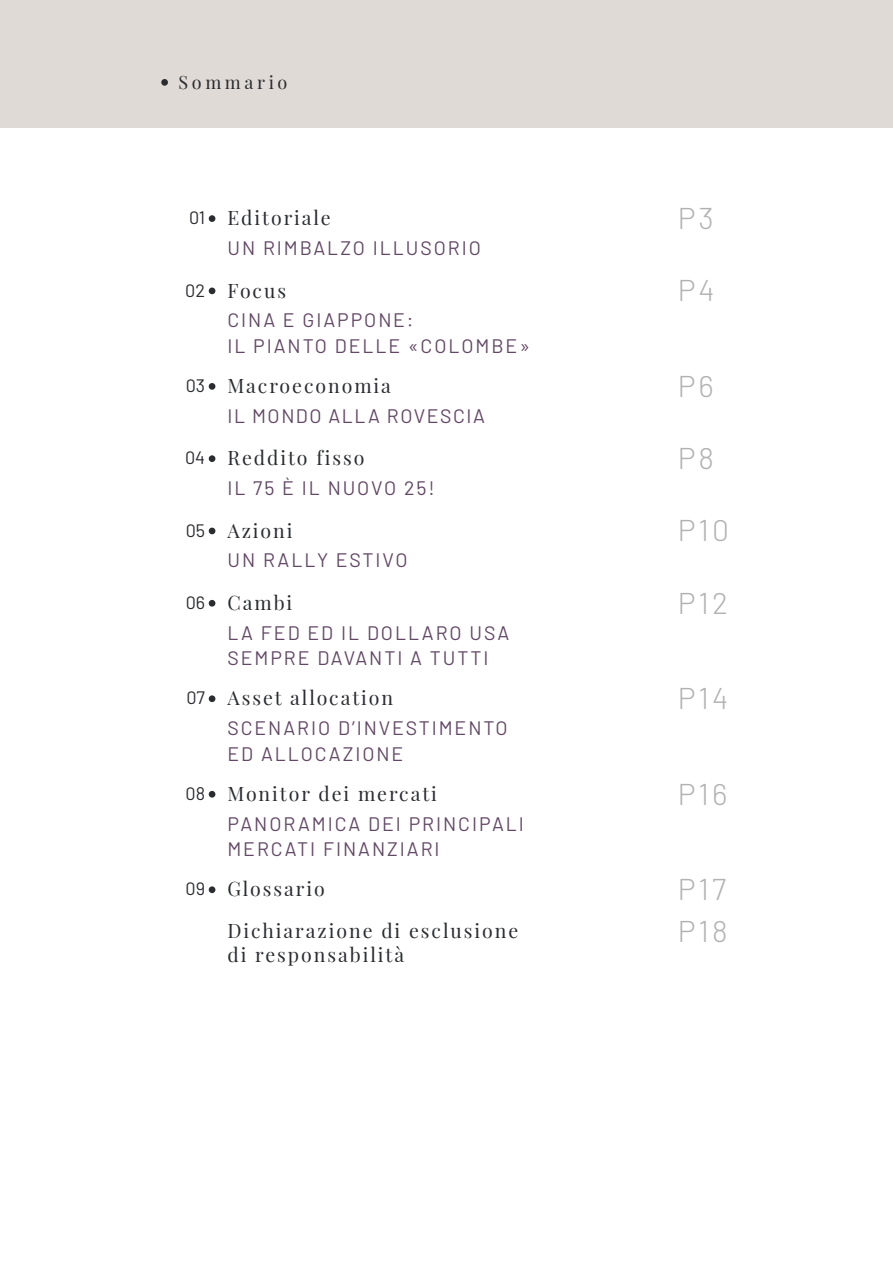
<style>
.page{position:relative;width:893px;height:1263px;background:#fff}
.page>*{position:absolute;margin:0;border:0;box-sizing:border-box;transform-origin:0 0}
.t1{font:300 30px "Barlow";letter-spacing:.1em;color:#b3b2b2}
.t2{font:19.5px/25.5px "Barlow";letter-spacing:.1em;color:#624865}
.t3{font:19.5px/24px "Playfair Display";letter-spacing:.1em;color:#2a2c30}
.t4{font:19.5px "Barlow";letter-spacing:.08em;color:#624865}
.t5{font:18px "Playfair Display";letter-spacing:.2em;color:#2a2c30}
.s1{font-family:"Barlow";font-size:18px}
</style>
<div class="page">
<div style="left:0;top:0;width:893px;height:128px;background:#dfdad5"></div>
<div style="left:161px;top:79px;width:7px;height:7px;background:#2a2c30;border-radius:50%"></div>
<div style="left:209px;top:215px;width:6px;height:7px;background:#2a2c30;border-radius:50%"></div>
<svg style="left:209px;top:288px;width:6px;height:6px"></svg>
<div style="left:209px;top:383px;width:6px;height:7px;background:#2a2c30;border-radius:50%"></div>
<div style="left:209px;top:455px;width:6px;height:7px;background:#2a2c30;border-radius:50%"></div>
<svg style="left:209px;top:528px;width:6px;height:6px"></svg>
<div style="left:209px;top:600px;width:6px;height:7px;background:#2a2c30;border-radius:50%"></div>
<div style="left:209px;top:695px;width:6px;height:7px;background:#2a2c30;border-radius:50%"></div>
<div style="left:209px;top:791px;width:6px;height:7px;background:#2a2c30;border-radius:50%"></div>
<div style="left:209px;top:886px;width:6px;height:7px;background:#2a2c30;border-radius:50%"></div>
<p class="t5" style="left:179px;top:68px;width:110px">Sommario</p>
<p class="t3" style="left:189px;top:204px;width:143px"><span class="s1">01</span> Editoriale</p>
<p class="t2" style="left:227px;top:234px;width:255px">UN RIMBALZO ILLUSORIO</p>
<p class="t3" style="left:185px;top:277px;width:102px"><span class="s1">02</span> Focus</p>
<p class="t2" style="left:227px;top:306px;width:304px">CINA E GIAPPONE:<br>IL PIANTO DELLE «COLOMBE»</p>
<p class="t3" style="left:186px;top:372px;width:207px"><span class="s1">03</span> Macroeconomia</p>
<p class="t4" style="left:227px;top:402px;width:259px">IL MONDO ALLA ROVESCIA</p>
<p class="t3" style="left:185px;top:444px;width:181px"><span class="s1">04</span> Reddito fisso</p>
<p class="t2" style="left:227px;top:474px;width:209px">IL 75 È IL NUOVO 25!</p>
<p class="t3" style="left:186px;top:517px;width:108px"><span class="s1">05</span> Azioni</p>
<p class="t2" style="left:227px;top:546px;width:182px">UN RALLY ESTIVO</p>
<p class="t3" style="left:186px;top:589px;width:108px"><span class="s1">06</span> Cambi</p>
<p class="t2" style="left:227px;top:618px;width:283px">LA FED ED IL DOLLARO USA<br>SEMPRE DAVANTI A TUTTI</p>
<p class="t3" style="left:186px;top:684px;width:208px"><span class="s1">07</span> Asset allocation</p>
<p class="t2" style="left:227px;top:714px;width:282px">SCENARIO D’INVESTIMENTO<br>ED ALLOCAZIONE</p>
<p class="t3" style="left:186px;top:780px;width:253px"><span class="s1">08</span> Monitor dei mercati</p>
<p class="t2" style="left:227px;top:809px;width:298px">PANORAMICA DEI PRINCIPALI<br>MERCATI FINANZIARI</p>
<h1 class="t1" style="left:678px;top:197px;width:37px">P3</h1>
<h1 class="t1" style="left:678px;top:269px;width:38px">P4</h1>
<h1 class="t1" style="left:678px;top:364px;width:37px">P6</h1>
<h1 class="t1" style="left:678px;top:437px;width:38px">P8</h1>
<h1 class="t1" style="left:678px;top:509px;width:53px">P10</h1>
<h1 class="t1" style="left:678px;top:581px;width:52px">P12</h1>
<h1 class="t1" style="left:678px;top:677px;width:52px">P14</h1>
<h1 class="t1" style="left:678px;top:772px;width:51px">P16</h1>
<p class="t3" style="left:186px;top:875px;width:141px"><span class="s1">09</span> Glossario</p>
<h1 class="t1" style="left:678px;top:868px;width:50px">P17</h1>
<p class="t3" style="left:227px;top:917px;width:292px">Dichiarazione di esclusione di responsabilità</p>
<h1 class="t1" style="left:678px;top:910px;width:51px">P18</h1>
</div>
